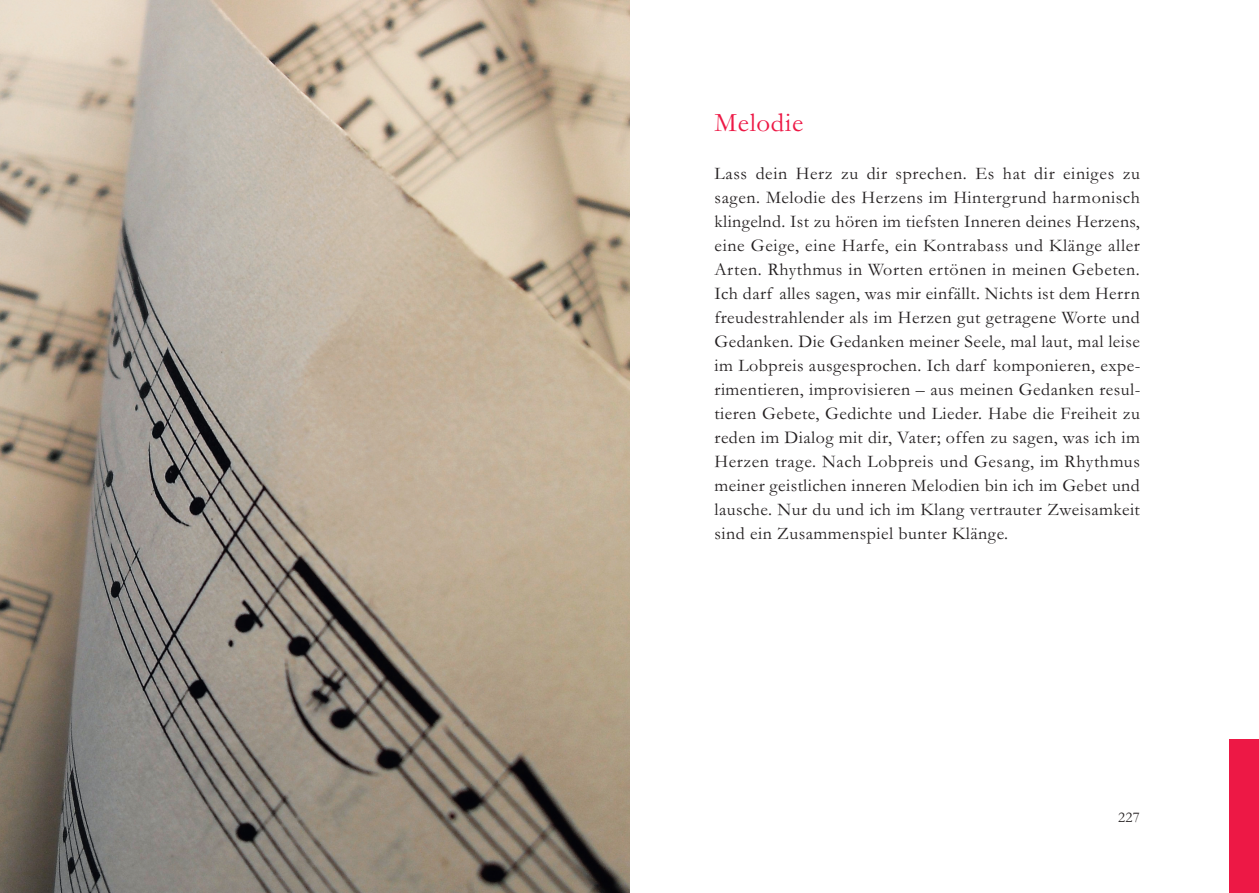
<style>
.page{position:relative;width:1259px;height:893px;background:#fff}
.page>*{position:absolute;margin:0;border:0;box-sizing:border-box;transform-origin:0 0}
.t1{font:27px "Garamond";letter-spacing:.025em;color:#ed1845}
.t2{font:18px/24px "Garamond";letter-spacing:.025em;color:#231f20;text-align:justify}
.t3{font:15px "Garamond";color:#231f20}
</style>
<div class="page">
<div style="left:1229px;top:740px;width:30px;height:153px;background:#ed1845"></div>
<img style="left:0;top:0;width:629px;height:893px">
<h1 class="t1" style="left:714px;top:106px;width:90px">Melodie</h1>
<p class="t2" style="left:714px;top:161px;width:427px">Lass dein Herz zu dir sprechen. Es hat dir einiges zu sagen. Melodie des Herzens im Hintergrund harmonisch klingelnd. Ist zu hören im tiefsten Inneren deines Herzens, eine Geige, eine Harfe, ein Kontrabass und Klänge aller Arten. Rhythmus in Worten ertönen in meinen Gebeten.<br>Ich darf alles sagen, was mir einfällt. Nichts ist dem Herrn freudestrahlender als im Herzen gut getragene Worte und Gedanken. Die Gedanken meiner Seele, mal laut, mal leise im Lobpreis ausgesprochen. Ich darf komponieren, expe&shy;rimentieren, improvisieren – aus meinen Gedanken resul&shy;tieren Gebete, Gedichte und Lieder. Habe die Freiheit zu reden im Dialog mit dir, Vater; offen zu sagen, was ich im Herzen trage. Nach Lobpreis und Gesang, im Rhythmus meiner geistlichen inneren Melodien bin ich im Gebet und lausche. Nur du und ich im Klang vertrauter Zweisamkeit sind ein Zusammenspiel bunter Klänge.</p>
<p class="t3" style="left:1118px;top:808px;width:23px">227</p>
</div>
